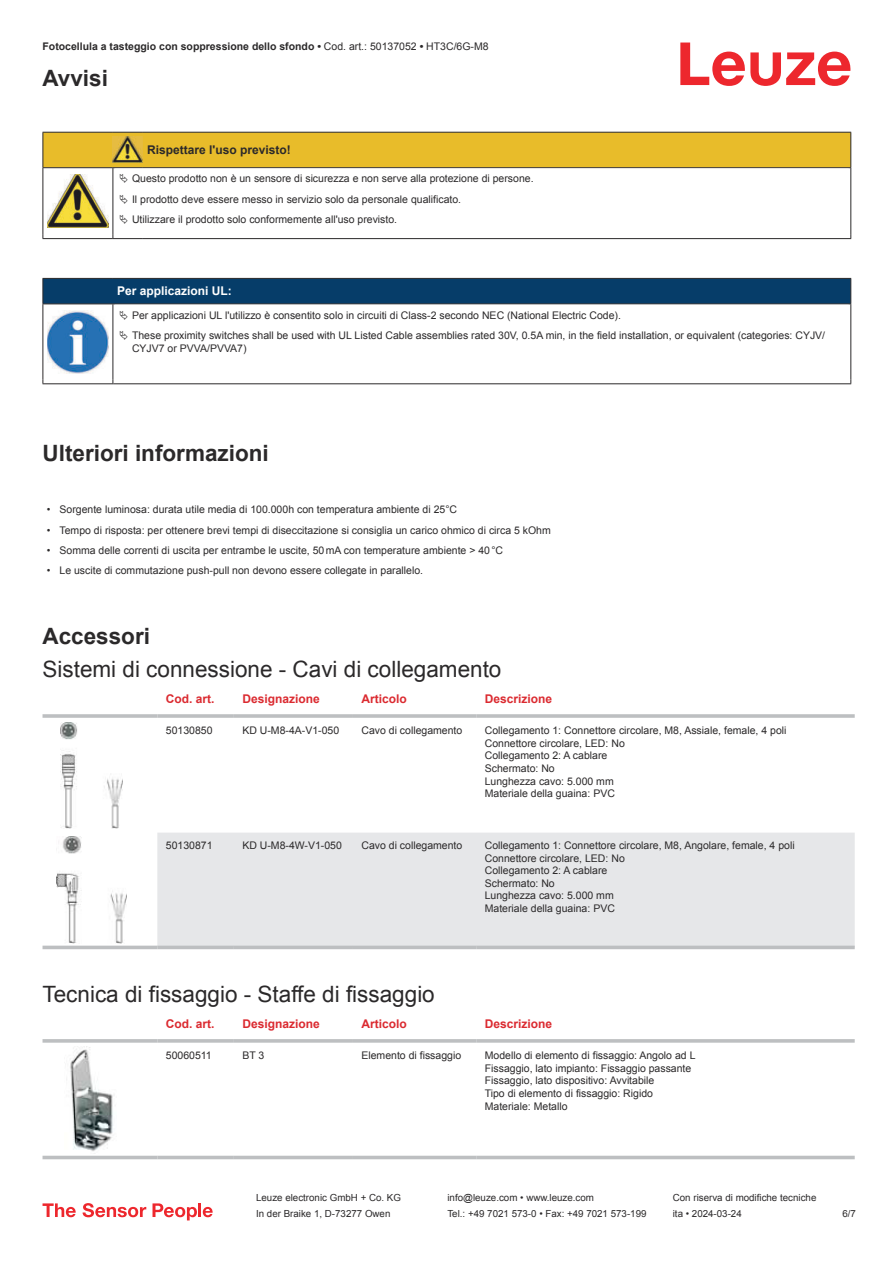
<style>
.page{position:relative;width:893px;height:1263px;background:#fff}
.page>*{position:absolute;margin:0;border:0;box-sizing:border-box;transform-origin:0 0}
.t1{font:22.5px "Arial";color:#2b292a}
.t2{font:700 22.5px "Arial";color:#2b292a}
.t3{font:700 12px "Arial";color:#db2a30}
.t4{font:700 12px "Arial";color:#2b292a}
.t5{font:700 12px "Arial";color:#fff}
.t6{font:10.5px/12.6px "Arial";color:#2b292a}
.t7{font:700 10.5px "Arial";color:#2b292a}
.t8{font:9.75px "Arial";color:#2b292a}
.s1{font-weight:400}
</style>
<div class="page">
<svg style="left:680px;top:43px;width:170px;height:43px"></svg>
<svg style="left:43px;top:828px;width:812px;height:122px"></svg>
<div style="left:157px;top:833px;width:698px;height:113px;background:#e6e7e9"></div>
<hr style="left:43px;top:714px;width:114px;height:4px;background:#c3c5c7">
<svg style="left:157px;top:714px;width:77px;height:4px"></svg>
<hr style="left:234px;top:714px;width:119px;height:4px;background:#c4c6c7">
<hr style="left:353px;top:714px;width:123px;height:4px;background:#c3c5c7">
<svg style="left:476px;top:714px;width:379px;height:4px;background:#c3c5c7"></svg>
<hr style="left:43px;top:946px;width:114px;height:3px;background:#bdbfc1">
<hr style="left:157px;top:946px;width:77px;height:3px;background:#bdbfc1">
<hr style="left:234px;top:946px;width:119px;height:3px;background:#bdbfc1">
<hr style="left:353px;top:946px;width:123px;height:3px;background:#bdbfc1">
<hr style="left:476px;top:946px;width:379px;height:3px;background:#bdbfc1">
<img style="left:60px;top:722px;width:63px;height:106px">
<img style="left:56px;top:837px;width:70px;height:106px">
<svg style="left:43px;top:1046px;width:812px;height:114px"></svg>
<svg style="left:43px;top:1039px;width:114px;height:4px"></svg>
<svg style="left:157px;top:1039px;width:77px;height:4px"></svg>
<svg style="left:234px;top:1039px;width:119px;height:4px"></svg>
<svg style="left:353px;top:1039px;width:123px;height:4px"></svg>
<svg style="left:476px;top:1039px;width:379px;height:4px;background:#c3c5c7"></svg>
<hr style="left:43px;top:1156px;width:114px;height:3px;background:#bdbfc1">
<hr style="left:157px;top:1156px;width:77px;height:3px;background:#bdbfc1">
<hr style="left:234px;top:1156px;width:119px;height:3px;background:#bdbfc1">
<hr style="left:353px;top:1156px;width:123px;height:3px;background:#bdbfc1">
<hr style="left:476px;top:1156px;width:379px;height:3px;background:#bdbfc1">
<img style="left:65px;top:1047px;width:53px;height:106px">
<svg style="left:43px;top:1203px;width:33px;height:14px"></svg>
<svg style="left:83px;top:1203px;width:63px;height:14px"></svg>
<svg style="left:153px;top:1203px;width:44px;height:17px"></svg>
<hr style="left:198px;top:1203px;width:3px;height:14px;background:#ed272d">
<svg style="left:203px;top:1207px;width:10px;height:10px"></svg>
<hr style="left:43px;top:238px;width:70px;height:1px;background:#2b292a">
<hr style="left:113px;top:238px;width:30px;height:1px;background:#2b292a">
<hr style="left:143px;top:238px;width:708px;height:1px;background:#2b292a">
<hr style="left:43px;top:304px;width:1px;height:75px;background:#2b292a">
<hr style="left:113px;top:304px;width:1px;height:75px;background:#2b292a">
<hr style="left:850px;top:304px;width:1px;height:75px;background:#2b292a">
<hr style="left:43px;top:383px;width:70px;height:1px;background:#2b292a">
<hr style="left:113px;top:383px;width:738px;height:1px;background:#2b292a">
<img style="left:47px;top:358px;width:58px;height:15px">
<svg style="left:43px;top:132px;width:808px;height:106px"></svg>
<svg style="left:43px;top:278px;width:808px;height:80px"></svg>
<p class="t7" style="left:43px;top:43px;width:448px">Fotocellula a tasteggio con soppressione dello sfondo • <span class="s1">Cod. art.: 50137052</span> • <span class="s1">HT3C/6G-M8</span></p>
<h1 class="t2" style="left:43px;top:70px;width:67px">Avvisi</h1>
<p class="t4" style="left:147px;top:145px;width:145px">Rispettare l'uso previsto!</p>
<p class="t6" style="left:132px;top:170px;width:403px;line-height:20.2px">Questo prodotto non è un sensore di sicurezza e non serve alla protezione di persone.<br>Il prodotto deve essere messo in servizio solo da personale qualificato.<br>Utilizzare il prodotto solo conformemente all'uso previsto.</p>
<p class="t5" style="left:117px;top:287px;width:116px">Per applicazioni UL:</p>
<p class="t6" style="left:132px;top:306px;width:695px;line-height:20.2px">Per applicazioni UL l'utilizzo è consentito solo in circuiti di Class-2 secondo NEC (National Electric Code).<br>These proximity switches shall be used with UL Listed Cable assemblies rated 30V, 0.5A min, in the field installation, or equivalent (categories: CYJV/</p>
<p class="t6" style="left:132px;top:342px;width:116px">CYJV7 or PVVA/PVVA7)</p>
<h1 class="t2" style="left:43px;top:444px;width:228px">Ulteriori informazioni</h1>
<p class="t6" style="left:47px;top:504px;width:412px">• Sorgente luminosa: durata utile media di 100.000h con temperatura ambiente di 25°C</p>
<p class="t6" style="left:47px;top:525px;width:506px">• Tempo di risposta: per ottenere brevi tempi di diseccitazione si consiglia un carico ohmico di circa 5 kOhm</p>
<p class="t6" style="left:47px;top:545px;width:458px">• Somma delle correnti di uscita per entrambe le uscite, 50 mA con temperature ambiente &gt; 40 °C</p>
<p class="t6" style="left:47px;top:565px;width:378px">• Le uscite di commutazione push-pull non devono essere collegate in parallelo.</p>
<h1 class="t2" style="left:43px;top:627px;width:109px">Accessori</h1>
<h1 class="t1" style="left:43px;top:661px;width:460px">Sistemi di connessione - Cavi di collegamento</h1>
<p class="t3" style="left:166px;top:695px;width:50px">Cod. art.</p>
<p class="t3" style="left:242px;top:695px;width:79px">Designazione</p>
<p class="t3" style="left:361px;top:695px;width:47px">Articolo</p>
<p class="t3" style="left:485px;top:695px;width:69px">Descrizione</p>
<p class="t6" style="left:166px;top:725px;width:48px">50130850</p>
<p class="t6" style="left:242px;top:725px;width:98px">KD U-M8-4A-V1-050</p>
<p class="t6" style="left:361px;top:725px;width:102px">Cavo di collegamento</p>
<p class="t6" style="left:485px;top:725px;width:303px">Collegamento 1: Connettore circolare, M8, Assiale, female, 4 poli<br>Connettore circolare, LED: No<br>Collegamento 2: A cablare<br>Schermato: No<br>Lunghezza cavo: 5.000 mm<br>Materiale della guaina: PVC</p>
<p class="t6" style="left:166px;top:840px;width:48px">50130871</p>
<p class="t6" style="left:242px;top:840px;width:101px">KD U-M8-4W-V1-050</p>
<p class="t6" style="left:361px;top:840px;width:102px">Cavo di collegamento</p>
<p class="t6" style="left:485px;top:840px;width:311px">Collegamento 1: Connettore circolare, M8, Angolare, female, 4 poli<br>Connettore circolare, LED: No<br>Collegamento 2: A cablare<br>Schermato: No<br>Lunghezza cavo: 5.000 mm<br>Materiale della guaina: PVC</p>
<h1 class="t1" style="left:43px;top:986px;width:394px">Tecnica di fissaggio - Staffe di fissaggio</h1>
<p class="t3" style="left:166px;top:1019px;width:50px">Cod. art.</p>
<p class="t3" style="left:242px;top:1019px;width:79px">Designazione</p>
<p class="t3" style="left:361px;top:1019px;width:47px">Articolo</p>
<p class="t3" style="left:485px;top:1019px;width:69px">Descrizione</p>
<p class="t6" style="left:166px;top:1050px;width:47px">50060511</p>
<p class="t6" style="left:242px;top:1050px;width:23px">BT 3</p>
<p class="t6" style="left:361px;top:1050px;width:101px">Elemento di fissaggio</p>
<p class="t6" style="left:485px;top:1050px;width:212px">Modello di elemento di fissaggio: Angolo ad L Fissaggio, lato impianto: Fissaggio passante Fissaggio, lato dispositivo: Avvitabile<br>Tipo di elemento di fissaggio: Rigido Materiale: Metallo</p>
<p class="t8" style="left:256px;top:1194px;width:146px">Leuze electronic GmbH + Co. KG</p>
<p class="t8" style="left:447px;top:1194px;width:148px">info@leuze.com • www.leuze.com</p>
<p class="t8" style="left:673px;top:1194px;width:145px">Con riserva di modifiche tecniche</p>
<p class="t8" style="left:256px;top:1210px;width:136px">In der Braike 1, D-73277 Owen</p>
<p class="t8" style="left:447px;top:1210px;width:201px">Tel.: +49 7021 573-0 • Fax: +49 7021 573-199</p>
<p class="t8" style="left:673px;top:1210px;width:70px">ita • 2024-03-24</p>
<p class="t8" style="left:842px;top:1210px;width:15px">6 /7</p>
</div>
